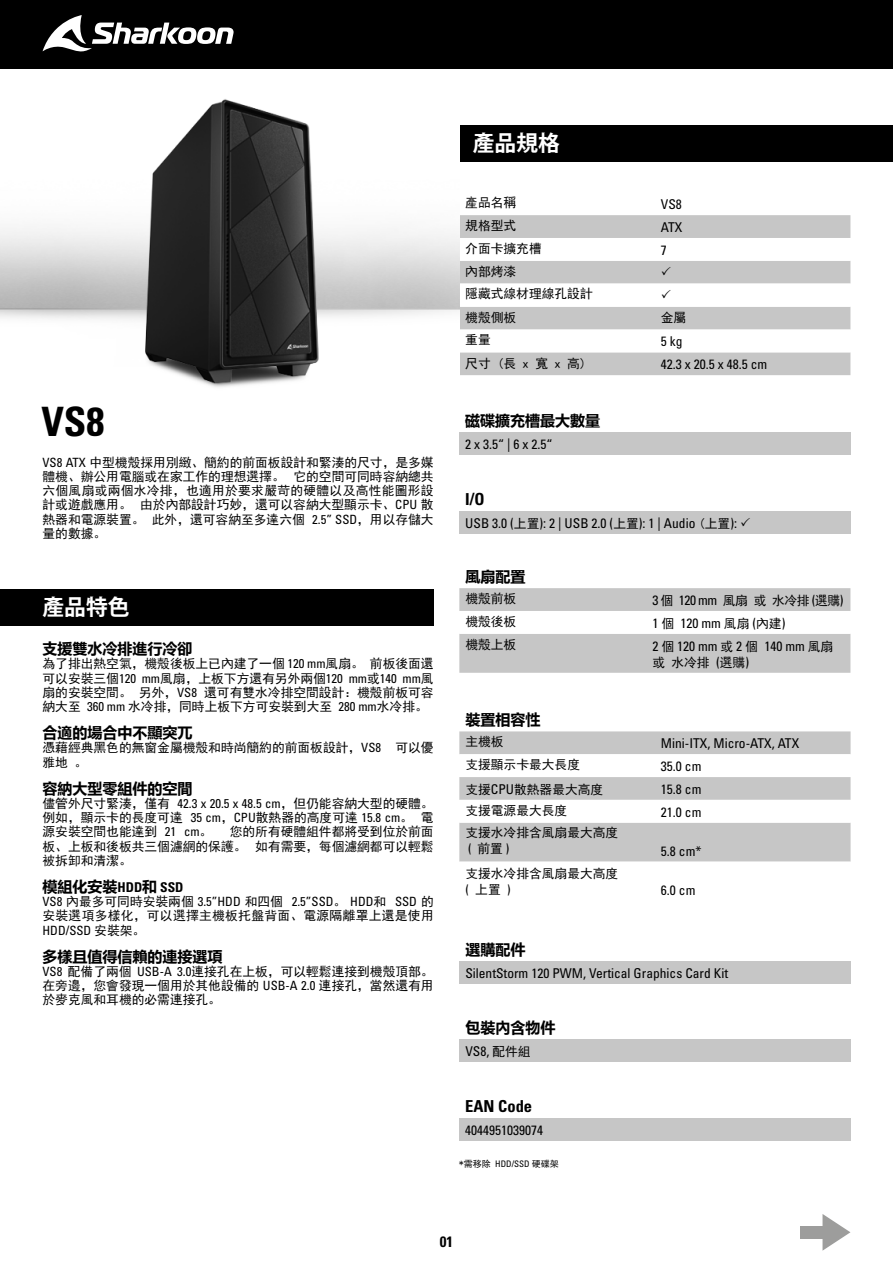
<style>
.page{position:relative;width:893px;height:1263px;background:#fff}
.page>*{position:absolute;margin:0;border:0;box-sizing:border-box;transform-origin:0 0}
.t1{font:40.5px "Univers LTCYR 67 Bold Cond";color:#000}
.t2{font:700 21.75px "Koz Go Pr 6 N";color:#fff}
.t3{font:16.5px "Univers LTCYR 67 Bold Cond";color:#000}
.t4{font:700 15px "Microsoft Ya Hei";color:#000}
.t5{font:15px "Univers LTCYR 67 Bold Cond";color:#000}
.t6{font:condensed 13.5px "Univers LTCYR 57";color:#000}
.t7{font:12.75px/14.2px "Sim Hei";color:#000;text-align:justify}
.t8{font:condensed 12.75px "Univers LTCYR 57";color:#000}
.t9{font:12.75px "Sim Hei";letter-spacing:.025em;color:#000}
.t10{font:9px "Sim Hei";color:#000}
.s1{font-family:"Univers LTCYR 57";font-stretch:condensed}
.s2{font-family:"Univers LTCYR 67 Bold Cond";font-weight:400;font-size:13.5px}
.s3{font-family:"Sim Hei";font-stretch:normal}
.s4{font-family:"Sim Hei";font-stretch:normal;font-size:12.75px}
.s5{font-family:"Univers LTCYR 57";font-stretch:condensed;font-size:13.5px}
</style>
<div class="page">
<div style="left:0;top:0;width:893px;height:69px;background:#000"></div>
<svg style="left:43px;top:15px;width:191px;height:37px"></svg>
<div style="left:459px;top:125px;width:434px;height:37px;background:#000"></div>
<div style="left:459px;top:215px;width:391px;height:160px;background:#c6c6c6"></div>
<div style="left:459px;top:511px;width:391px;height:23px;background:#c6c6c6"></div>
<div style="left:459px;top:432px;width:391px;height:23px;background:#c6c6c6"></div>
<svg style="left:459px;top:588px;width:391px;height:85px"></svg>
<div style="left:459px;top:731px;width:391px;height:23px;background:#c6c6c6"></div>
<svg style="left:459px;top:777px;width:391px;height:85px;fill:#c6c6c6"></svg>
<svg style="left:822px;top:1214px;width:28px;height:37px"></svg>
<div style="left:800px;top:1226px;width:25px;height:12px;background:#9d9d9c"></div>
<img style="left:0;top:99px;width:459px;height:288px">
<div style="left:0;top:589px;width:434px;height:37px;background:#000"></div>
<div style="left:459px;top:1039px;width:391px;height:23px;background:#c6c6c6"></div>
<div style="left:459px;top:1118px;width:391px;height:23px;background:#c6c6c6"></div>
<div style="left:459px;top:961px;width:391px;height:23px;background:#c6c6c6"></div>
<svg style="left:459px;top:238px;width:391px;height:114px"></svg>
<h1 class="t1" style="left:41px;top:396px;width:65px">VS8</h1>
<p class="t7" style="left:43px;top:455px;width:393px"><span class="s1">VS8 ATX</span> 中型機殼採用別緻、簡約的前面板設計和緊湊的尺寸，是多媒體機、辦公用電腦或在家工作的理想選擇。 它的空間可同時容納總共六個風扇或兩個水冷排，也適用於要求嚴苛的硬體以及高性能圖形設計或遊戲應用。 由於內部設計巧妙，還可以容納大型顯示卡、<span class="s1">CPU</span> 散熱器和電源裝置。 此外，還可容納至多達六個 <span class="s1">2.5” SSD</span>，用以存儲大量的數據。</p>
<h2 class="t2" style="left:43px;top:595px;width:88px">產品特色</h2>
<p class="t4" style="left:43px;top:638px;width:151px">支援雙水冷排進行冷卻</p>
<p class="t7" style="left:43px;top:657px;width:393px">為了排出熱空氣，機殼後板上已內建了一個 <span class="s1">120 mm</span>風扇。 前板後面還可以安裝三個<span class="s1">120 mm</span>風扇，上板下方還有另外兩個<span class="s1">120 mm</span>或<span class="s1">140 mm</span>風扇的安裝空間。 另外，<span class="s1">VS8</span> 還可有雙水冷排空間設計：機殼前板可容納大至 <span class="s1">360 mm</span> 水冷排，同時上板下方可安裝到大至 <span class="s1">280 mm</span>水冷排。</p>
<p class="t4" style="left:43px;top:722px;width:151px">合適的場合中不顯突兀</p>
<p class="t7" style="left:43px;top:741px;width:393px">憑藉經典黑色的無窗金屬機殼和時尚簡約的前面板設計，<span class="s1">VS8</span> 可以優雅地 。</p>
<p class="t4" style="left:43px;top:778px;width:151px">容納大型零組件的空間</p>
<p class="t7" style="left:43px;top:796px;width:393px">儘管外尺寸緊湊，僅有 <span class="s1">42.3 x 20.5 x 48.5 cm</span>，但仍能容納大型的硬體。例如，顯示卡的長度可達 <span class="s1">35 cm</span>，<span class="s1">CPU</span>散熱器的高度可達 <span class="s1">15.8 cm</span>。 電源安裝空間也能達到 <span class="s1">21 cm</span>。</p>
<p class="t7" style="left:43px;top:825px;width:393px;text-indent:187px">您的所有硬體組件都將受到位於前面板、上板和後板共三個濾網的保護。 如有需要，每個濾網都可以輕鬆被拆卸和清潔。</p>
<p class="t4" style="left:43px;top:876px;width:143px">模組化安裝<span class="s2">HDD</span>和 <span class="s2">SSD</span></p>
<p class="t8" style="left:43px;top:893px;width:393px">VS8 <span class="s3">內最多可同時安裝兩個</span> 3.5”HDD <span class="s3">和四個</span> 2.5”SSD<span class="s3">。</span> HDD<span class="s3">和</span> SSD <span class="s3">的</span></p>
<p class="t9" style="left:43px;top:909px;width:393px">安裝選項多樣化，可以選擇主機板托盤背面、電源隔離罩上還是使用</p>
<p class="t8" style="left:43px;top:922px;width:104px">HDD/SSD <span class="s3">安裝架。</span></p>
<p class="t4" style="left:43px;top:946px;width:181px">多樣且值得信賴的連接選項</p>
<p class="t7" style="left:43px;top:964px;width:393px"><span class="s1">VS8</span> 配備了兩個 <span class="s1">USB-A 3.0</span>連接孔在上板，可以輕鬆連接到機殼頂部。在旁邊，您會發現一個用於其他設備的 <span class="s1">USB-A 2.0</span> 連接孔，當然還有用於麥克風和耳機的必需連接孔。</p>
<h2 class="t2" style="left:473px;top:131px;width:88px">產品規格</h2>
<p class="t7" style="left:465px;top:196px;width:52px">產品名稱</p>
<p class="t6" style="left:661px;top:196px;width:23px">VS8</p>
<p class="t7" style="left:465px;top:218px;width:52px">規格型式</p>
<p class="t6" style="left:661px;top:219px;width:23px">ATX</p>
<p class="t7" style="left:465px;top:241px;width:78px">介面卡擴充槽</p>
<p class="t6" style="left:661px;top:241px;width:7px">7</p>
<p class="t7" style="left:465px;top:260px;width:129px;line-height:23px;text-align:left">內部烤漆<br>隱藏式線材理線孔設計機殼側板</p>
<p class="t7" style="left:661px;top:310px;width:27px">金屬</p>
<p class="t7" style="left:465px;top:333px;width:27px">重量</p>
<p class="t6" style="left:661px;top:333px;width:23px">5 kg</p>
<p class="t7" style="left:465px;top:357px;width:123px">尺寸 (長 x 寬 x 高)</p>
<p class="t6" style="left:661px;top:356px;width:108px">42.3 x 20.5 x 48.5 cm</p>
<p class="t4" style="left:465px;top:410px;width:136px">磁碟擴充槽最大數量</p>
<p class="t6" style="left:465px;top:436px;width:89px">2 x 3.5“ | 6 x 2.5“</p>
<p class="t3" style="left:465px;top:489px;width:21px">I/O</p>
<p class="t6" style="left:465px;top:515px;width:273px">USB 3.0 (<span class="s4">上置</span>): 2 | USB 2.0 (<span class="s4">上置</span>): 1 | Audio <span class="s4">(上置</span>):</p>
<p class="t4" style="left:465px;top:566px;width:61px">風扇配置</p>
<p class="t7" style="left:465px;top:591px;width:52px">機殼前板</p>
<p class="t7" style="left:652px;top:593px;width:193px"><span class="s5">3</span> 個 <span class="s5">120 mm</span> 風扇 或 水冷排 <span class="s5">(</span>選購<span class="s5">)</span></p>
<p class="t7" style="left:465px;top:614px;width:52px">機殼後板</p>
<p class="t6" style="left:652px;top:614px;width:135px">1 <span class="s4">個</span> 120 mm <span class="s4">風扇</span> (<span class="s4">內建</span>)</p>
<p class="t7" style="left:465px;top:637px;width:52px">機殼上板</p>
<p class="t6" style="left:652px;top:637px;width:183px">2 <span class="s4">個</span> 120 mm <span class="s4">或</span> 2 <span class="s4">個</span> 140 mm <span class="s4">風扇</span></p>
<p class="t7" style="left:652px;top:655px;width:98px">或 水冷排 <span class="s5">(</span>選購<span class="s5">)</span></p>
<p class="t4" style="left:465px;top:709px;width:76px">裝置相容性</p>
<p class="t7" style="left:465px;top:735px;width:40px">主機板</p>
<p class="t6" style="left:661px;top:735px;width:140px">Mini-ITX, Micro-ATX, ATX</p>
<p class="t7" style="left:465px;top:757px;width:116px">支援顯示卡最大長度</p>
<p class="t6" style="left:661px;top:758px;width:42px">35.0 cm</p>
<p class="t7" style="left:465px;top:782px;width:140px">支援<span class="s5">CPU</span>散熱器最大高度</p>
<p class="t6" style="left:661px;top:780px;width:42px">15.8 cm</p>
<p class="t7" style="left:465px;top:803px;width:103px">支援電源最大長度</p>
<p class="t6" style="left:661px;top:803px;width:42px">21.0 cm</p>
<p class="t7" style="left:465px;top:826px;width:154px">支援水冷排含風扇最大高度</p>
<p class="t8" style="left:468px;top:840px;width:43px">( <span class="s3">前置</span> )</p>
<p class="t6" style="left:661px;top:842px;width:42px">5.8 cm*</p>
<p class="t7" style="left:465px;top:867px;width:154px">支援水冷排含風扇最大高度</p>
<p class="t8" style="left:465px;top:881px;width:47px">( <span class="s3">上置</span> )</p>
<p class="t6" style="left:661px;top:881px;width:36px">6.0 cm</p>
<p class="t4" style="left:465px;top:939px;width:61px">選購配件</p>
<p class="t6" style="left:465px;top:964px;width:264px">SilentStorm 120 PWM, Vertical Graphics Card Kit</p>
<p class="t4" style="left:465px;top:1017px;width:91px">包裝內含物件</p>
<p class="t6" style="left:465px;top:1042px;width:67px">VS8, <span class="s4">配件組</span></p>
<p class="t3" style="left:465px;top:1096px;width:68px">EAN Code</p>
<p class="t6" style="left:465px;top:1121px;width:79px">4044951039074</p>
<p class="t10" style="left:459px;top:1159px;width:101px">*需移除 <span class="s1">HDD/SSD</span> 硬碟架</p>
<p class="t5" style="left:440px;top:1232px;width:15px">01</p>
</div>
